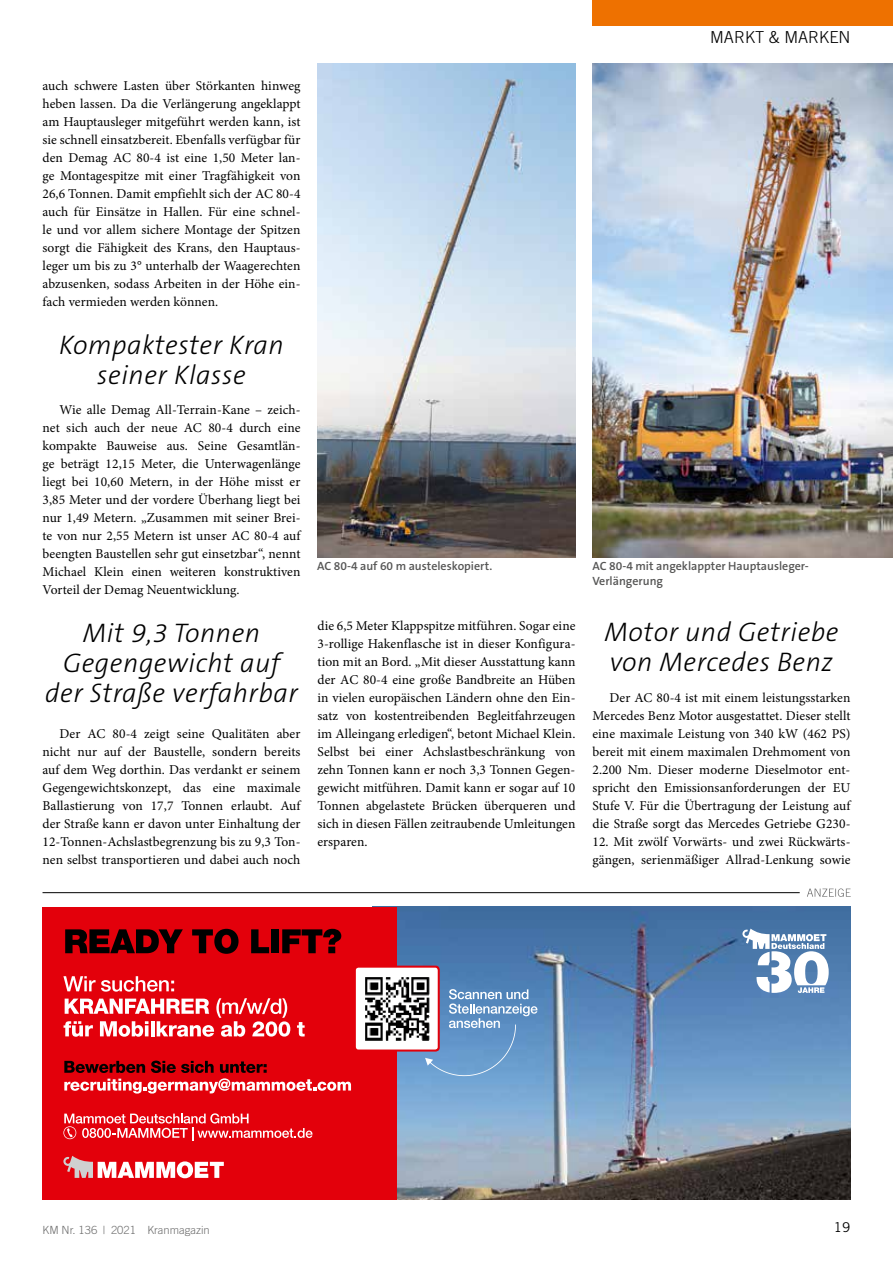
<style>
.page{position:relative;width:893px;height:1263px;background:#fff}
.page>*{position:absolute;margin:0;border:0;box-sizing:border-box;transform-origin:0 0}
.t1{font:italic 300 27px/30px "The Sans B3";letter-spacing:.02em;color:#000;text-align:center}
.t2{font:300 16.5px "Trade Gothic";color:#000}
.t3{font:13.5px/18px "Minion Pro";letter-spacing:.005em;color:#000;text-align:justify}
.t4{font:13.5px "Trade Gothic";color:#000}
.t5{font:600 12px/15px "The Sans B6";color:#565655}
.t6{font:300 11.25px "Trade Gothic";color:#6e6e6e}
</style>
<div class="page">
<div style="left:592px;top:0;width:301px;height:26px;background:#ee7100"></div>
<img style="left:397px;top:907px;width:453px;height:292px">
<div style="left:43px;top:907px;width:354px;height:292px;background:#e3000b"></div>
<svg style="left:63px;top:1156px;width:161px;height:22px"></svg>
<svg style="left:65px;top:929px;width:118px;height:24px"></svg>
<svg style="left:192px;top:929px;width:47px;height:25px"></svg>
<svg style="left:251px;top:929px;width:18px;height:24px"></svg>
<div style="left:272px;top:929px;width:7px;height:24px;background:#000"></div>
<svg style="left:282px;top:929px;width:59px;height:24px"></svg>
<svg style="left:63px;top:976px;width:111px;height:16px"></svg>
<svg style="left:64px;top:998px;width:226px;height:39px"></svg>
<svg style="left:297px;top:1022px;width:8px;height:14px"></svg>
<svg style="left:64px;top:1060px;width:287px;height:33px"></svg>
<svg style="left:63px;top:1113px;width:250px;height:28px"></svg>
<svg style="left:354px;top:965px;width:86px;height:86px"></svg>
<svg style="left:425px;top:989px;width:113px;height:87px;background:#729bc9"></svg>
<svg style="left:742px;top:928px;width:87px;height:65px"></svg>
<div style="left:356px;top:968px;width:82px;height:81px;background:#fff;border-radius:3px"></div>
<img style="left:365px;top:977px;width:64px;height:64px">
<img style="left:592px;top:64px;width:301px;height:493px">
<img style="left:317px;top:64px;width:258px;height:493px">
<svg style="left:807px;top:888px;width:44px;height:9px"></svg>
<hr style="left:43px;top:892px;width:757px;height:1px;background:#000">
<p class="t3" style="left:43px;top:77px;width:259px">auch schwere Lasten über Störkanten hinweg heben lassen. Da die Verlängerung angeklappt am Hauptausleger mitgeführt werden kann, ist sie schnell einsatzbereit. Ebenfalls verfügbar für den Demag AC 80-4 ist eine 1,50 Meter lan&shy;ge Montagespitze mit einer Tragfähigkeit von 26,6 Tonnen. Damit empfiehlt sich der AC 80-4 auch für Einsätze in Hallen. Für eine schnel&shy;le und vor allem sichere Montage der Spitzen sorgt die Fähigkeit des Krans, den Hauptaus&shy;leger um bis zu 3° unterhalb der Waagerechten abzusenken, sodass Arbeiten in der Höhe ein&shy;fach vermieden werden können.</p>
<h1 class="t1" style="left:59px;top:331px;width:226px">Kompaktester Kran seiner Klasse</h1>
<p class="t3" style="left:43px;top:401px;width:259px;text-indent:17px">Wie alle Demag All-Terrain-Kane – zeich&shy;net sich auch der neue AC 80-4 durch eine kompakte Bauweise aus. Seine Gesamtlän&shy;ge beträgt 12,15 Meter, die Unterwagenlänge liegt bei 10,60 Metern, in der Höhe misst er 3,85 Meter und der vordere Überhang liegt bei nur 1,49 Metern. „Zusammen mit seiner Brei&shy;te von nur 2,55 Metern ist unser AC 80-4 auf beengten Baustellen sehr gut einsetzbar“, nennt Michael Klein einen weiteren konstruktiven Vorteil der Demag Neuentwicklung.</p>
<h1 class="t1" style="left:45px;top:619px;width:254px">Mit 9,3 Tonnen<br>Gegengewicht auf der Straße verfahrbar</h1>
<p class="t3" style="left:43px;top:725px;width:259px;text-indent:17px">Der AC 80-4 zeigt seine Qualitäten aber nicht nur auf der Baustelle, sondern bereits auf dem Weg dorthin. Das verdankt er seinem Gegengewichtskonzept, das eine maximale Ballastierung von 17,7 Tonnen erlaubt. Auf der Straße kann er davon unter Einhaltung der 12-Tonnen-Achslastbegrenzung bis zu 9,3 Ton&shy;nen selbst transportieren und dabei auch noch</p>
<p class="t2" style="left:710px;top:27px;width:142px">MARKT &amp; MARKEN</p>
<p class="t5" style="left:317px;top:559px;width:177px">AC 80-4 auf 60 m austeleskopiert.</p>
<p class="t5" style="left:592px;top:559px;width:218px">AC 80-4 mit angeklappter Hauptausleger-<br>Verlängerung</p>
<p class="t3" style="left:317px;top:617px;width:259px">die 6,5 Meter Klappspitze mitführen. Sogar eine 3-rollige Hakenflasche ist in dieser Konfigura&shy;tion mit an Bord. „Mit dieser Ausstattung kann der AC 80-4 eine große Bandbreite an Hüben in vielen europäischen Ländern ohne den Ein&shy;satz von kostentreibenden Begleitfahrzeugen im Alleingang erledigen“, betont Michael Klein.<br>Selbst bei einer Achslastbeschränkung von zehn Tonnen kann er noch 3,3 Tonnen Gegen&shy;gewicht mitführen. Damit kann er sogar auf 10<br>Tonnen abgelastete Brücken überqueren und sich in diesen Fällen zeitraubende Umleitungen ersparen.</p>
<h1 class="t1" style="left:604px;top:618px;width:236px;text-align:left">Motor und Getriebe von Mercedes Benz</h1>
<p class="t3" style="left:592px;top:689px;width:259px;text-indent:17px">Der AC 80-4 ist mit einem leistungsstarken Mercedes Benz Motor ausgestattet. Dieser stellt eine maximale Leistung von 340 kW (462 PS) bereit mit einem maximalen Drehmoment von 2.200 Nm. Dieser moderne Dieselmotor ent&shy;spricht den Emissionsanforderungen der EU Stufe V. Für die Übertragung der Leistung auf die Straße sorgt das Mercedes Getriebe G230-</p>
<p class="t3" style="left:592px;top:833px;width:259px">12. Mit zwölf Vorwärts- und zwei Rückwärts&shy;gängen, serienmäßiger Allrad-Lenkung sowie</p>
<p class="t6" style="left:43px;top:1223px;width:169px">KM Nr. 136 | 2021 Kranmagazin</p>
<p class="t4" style="left:834px;top:1219px;width:18px">19</p>
</div>
